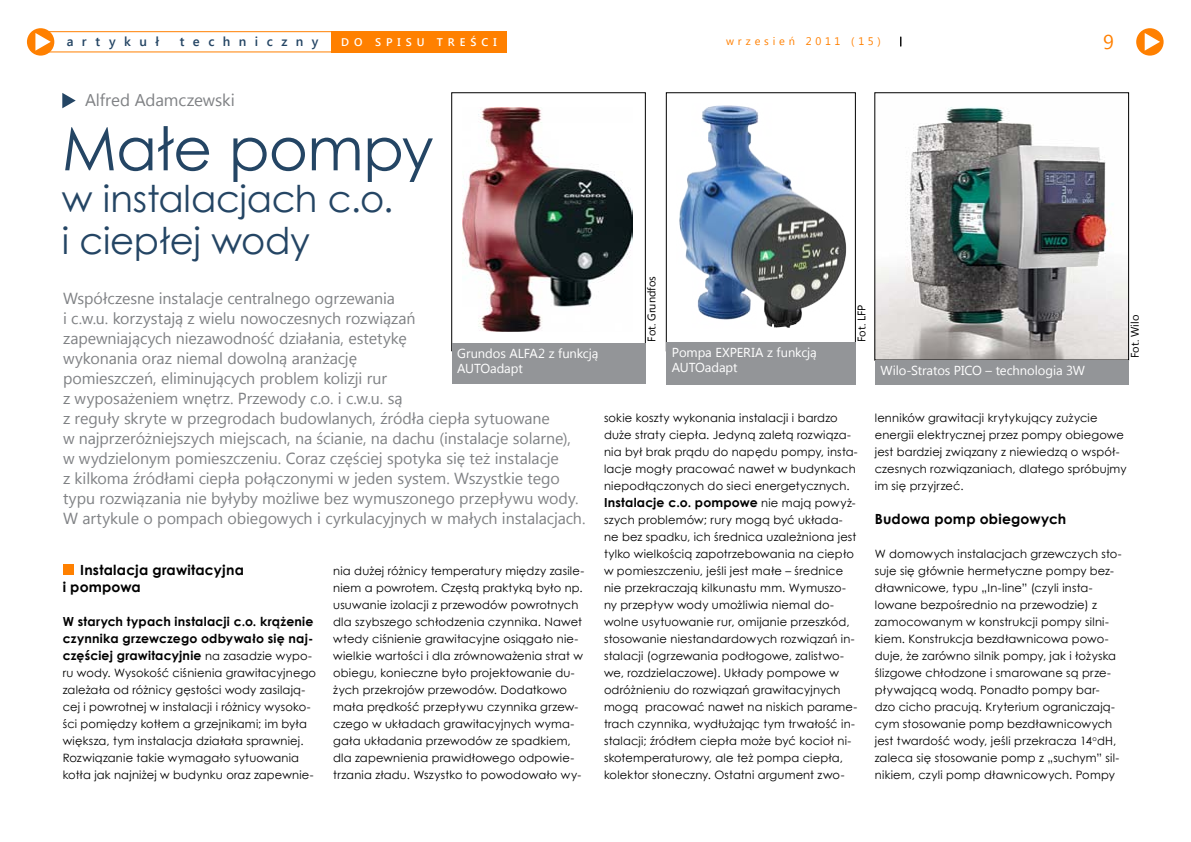
<style>
.page{position:relative;width:1191px;height:842px;background:#fff}
.page>*{position:absolute;margin:0;border:0;box-sizing:border-box;transform-origin:0 0}
.t1{font:60px "Century Gothic";letter-spacing:-.015em;color:#244564}
.t2{font:37px/42px "Century Gothic";letter-spacing:-.01em;color:#244564}
.t3{font:20px "Segoe UI";color:#ff8000}
.t4{font:17px "Segoe UI";letter-spacing:-.005em;color:#808285}
.t5{font:16px/20px "Segoe UI";letter-spacing:-.005em;color:#808285}
.t6{font:700 14px/17px "Century Gothic";letter-spacing:.01em;color:#000}
.t7{font:13px/15px "Segoe UI";letter-spacing:-.005em;color:#fff}
.t8{font:600 13px "Segoe UI";letter-spacing:.645em;color:#244564}
.t9{font:700 12.5px/17px "Century Gothic";letter-spacing:.015em;color:#000;text-align:justify}
.t10{font:11.5px/17px "Century Gothic";letter-spacing:.015em;color:#000}
.t11{font:600 11.1px "Segoe UI";letter-spacing:.445em;color:#fff}
.t12{font:11px "Segoe UI";color:#000}
.t13{font:11px "Segoe UI";letter-spacing:.345em;color:#ff8000}
.s1{font-weight:400;font-size:11.5px}
</style>
<div class="page">
<div style="left:27px;top:28px;width:27px;height:28px;background:#ff8000;border-radius:50%"></div>
<svg style="left:35px;top:33px;width:16px;height:17px"></svg>
<div style="left:1136px;top:28px;width:27px;height:28px;background:#ff8000;border-radius:50%"></div>
<svg style="left:1144px;top:33px;width:16px;height:18px"></svg>
<div style="left:33px;top:31px;width:310px;height:21px;border:1px solid #ff8000"></div>
<div style="left:331px;top:31px;width:176px;height:21px;background:#ff8000"></div>
<svg style="left:62px;top:93px;width:14px;height:15px"></svg>
<div style="left:63px;top:565px;width:10px;height:10px;background:#ff8000"></div>
<img style="left:876px;top:107px;width:250px;height:251px">
<div style="left:874px;top:360px;width:254px;height:24px;background:#939598"></div>
<img style="left:463px;top:108px;width:169px;height:224px">
<div style="left:451px;top:93px;width:194px;height:258px;border:1px solid #000"></div>
<div style="left:451px;top:343px;width:194px;height:41px;background:#939598"></div>
<img style="left:679px;top:105px;width:168px;height:223px">
<div style="left:666px;top:93px;width:189px;height:258px;border:1px solid #000"></div>
<div style="left:666px;top:342px;width:189px;height:42px;background:#939598"></div>
<p class="t8" style="left:67px;top:32px;width:94px">artykuł</p>
<p class="t8" style="left:180px;top:32px;width:140px">techniczny</p>
<p class="t11" style="left:341px;top:34px;width:157px">do spisu treści</p>
<p class="t13" style="left:726px;top:34px;width:156px">wrzesień 2011 (15)</p>
<h3 class="t3" style="left:1103px;top:28px;width:12px">9</h3>
<h3 class="t4" style="left:85px;top:88px;width:151px">Alfred Adamczewski</h3>
<h1 class="t1" style="left:62px;top:107px;width:373px">Małe pompy</h1>
<h2 class="t2" style="left:62px;top:177px;width:333px">w instalacjach c.o. i ciepłej wody</h2>
<p class="t12" style="left:644px;top:342px;width:67px;rotate:-90deg">Fot. Grundfos</p>
<p class="t5" style="left:63px;top:287px;width:524px">Współczesne instalacje centralnego ogrzewania<br>i c.w.u. korzystają z wielu nowoczesnych rozwiązań<br>zapewniających niezawodność działania, estetykę<br>wykonania oraz niemal dowolną aranżację<br>pomieszczeń, eliminujących problem kolizji rur<br>z wyposażeniem wnętrz. Przewody c.o. i c.w.u. są<br>z reguły skryte w przegrodach budowlanych, źródła ciepła sytuowane<br>w najprzeróżniejszych miejscach, na ścianie, na dachu (instalacje solarne), w wydzielonym pomieszczeniu. Coraz częściej spotyka się też instalacje<br>z kilkoma źródłami ciepła połączonymi w jeden system. Wszystkie tego typu rozwiązania nie byłyby możliwe bez wymuszonego przepływu wody.<br>W artykule o pompach obiegowych i cyrkulacyjnych w małych instalacjach.</p>
<p class="t6" style="left:63px;top:561px;width:183px;text-indent:17px">Instalacja grawitacyjna i pompowa</p>
<p class="t9" style="left:63px;top:613px;width:252px">W starych typach instalacji c.o. krążenie czynnika grzewczego odbywało się naj&shy;częściej grawitacyjnie <span class="s1">na zasadzie wypo-</span></p>
<p class="t10" style="left:63px;top:664px;width:255px">ru wody. Wysokość ciśnienia grawitacyjnego zależała od różnicy gęstości wody zasilają&shy;cej i powrotnej w instalacji i różnicy wysoko&shy;ści pomiędzy kotłem a grzejnikami; im była większa, tym instalacja działała sprawniej.<br>Rozwiązanie takie wymagało sytuowania kotła jak najniżej w budynku oraz zapewnie-</p>
<p class="t12" style="left:854px;top:342px;width:39px;rotate:-90deg">Fot. LFP</p>
<p class="t7" style="left:672px;top:344px;width:146px">Pompa EXPERIA z funkcją<br>AUTOadapt</p>
<p class="t7" style="left:457px;top:345px;width:143px">Grundos alfa2 z funkcją</p>
<p class="t7" style="left:457px;top:360px;width:67px">AUTOadapt</p>
<p class="t10" style="left:604px;top:409px;width:255px">sokie koszty wykonania instalacji i bardzo duże straty ciepła. Jedyną zaletą rozwiąza&shy;nia był brak prądu do napędu pompy, insta&shy;lacje mogły pracować nawet w budynkach niepodłączonych do sieci energetycznych.</p>
<p class="t9" style="left:604px;top:494px;width:253px">Instalacje c.o. pompowe <span class="s1">nie mają powyż-</span></p>
<p class="t10" style="left:604px;top:511px;width:255px">szych problemów; rury mogą być układa&shy;ne bez spadku, ich średnica uzależniona jest tylko wielkością zapotrzebowania na ciepło w pomieszczeniu, jeśli jest małe – średnice nie przekraczają kilkunastu mm. Wymuszo&shy;ny przepływ wody umożliwia niemal do&shy;wolne usytuowanie rur, omijanie przeszkód, stosowanie niestandardowych rozwiązań in&shy;stalacji (ogrzewania podłogowe, zalistwo&shy;we, rozdzielaczowe). Układy pompowe w odróżnieniu do rozwiązań grawitacyjnych mogą pracować nawet na niskich parame&shy;trach czynnika, wydłużając tym trwałość in&shy;stalacji; źródłem ciepła może być kocioł ni&shy;skotemperaturowy, ale też pompa ciepła, kolektor słoneczny. Ostatni argument zwo-</p>
<p class="t10" style="left:333px;top:562px;width:253px">nia dużej różnicy temperatury między zasile&shy;niem a powrotem. Częstą praktyką było np. usuwanie izolacji z przewodów powrotnych dla szybszego schłodzenia czynnika. Nawet wtedy ciśnienie grawitacyjne osiągało nie&shy;wielkie wartości i dla zrównoważenia strat w obiegu, konieczne było projektowanie du&shy;żych przekrojów przewodów. Dodatkowo mała prędkość przepływu czynnika grzew&shy;czego w układach grawitacyjnych wyma&shy;gała układania przewodów ze spadkiem, dla zapewnienia prawidłowego odpowie&shy;trzania zładu. Wszystko to powodowało wy-</p>
<p class="t7" style="left:880px;top:362px;width:206px">Wilo-Stratos PICO – technologia 3W</p>
<p class="t12" style="left:1127px;top:358px;width:44px;rotate:-90deg">Fot. Wilo</p>
<p class="t10" style="left:874px;top:409px;width:253px">lenników grawitacji krytykujący zużycie energii elektrycznej przez pompy obiegowe jest bardziej związany z niewiedzą o współ&shy;czesnych rozwiązaniach, dlatego spróbujmy im się przyjrzeć.</p>
<p class="t6" style="left:874px;top:510px;width:193px">Budowa pomp obiegowych</p>
<p class="t10" style="left:874px;top:545px;width:248px">W domowych instalacjach grzewczych sto&shy;suje się głównie hermetyczne pompy bez&shy;dławnicowe, typu „In-line” (czyli insta&shy;lowane bezpośrednio na przewodzie) z zamocowanym w konstrukcji pompy silni&shy;kiem. Konstrukcja bezdławnicowa powo&shy;duje, że zarówno silnik pompy, jak i łożyska ślizgowe chłodzone i smarowane są prze&shy;pływającą wodą. Ponadto pompy bar&shy;dzo cicho pracują. Kryterium ograniczają&shy;cym stosowanie pomp bezdławnicowych jest twardość wody, jeśli przekracza 14<sup>o</sup>dH, zaleca się stosowanie pomp z „suchym” sil&shy;nikiem, czyli pomp dławnicowych. Pompy</p>
</div>
